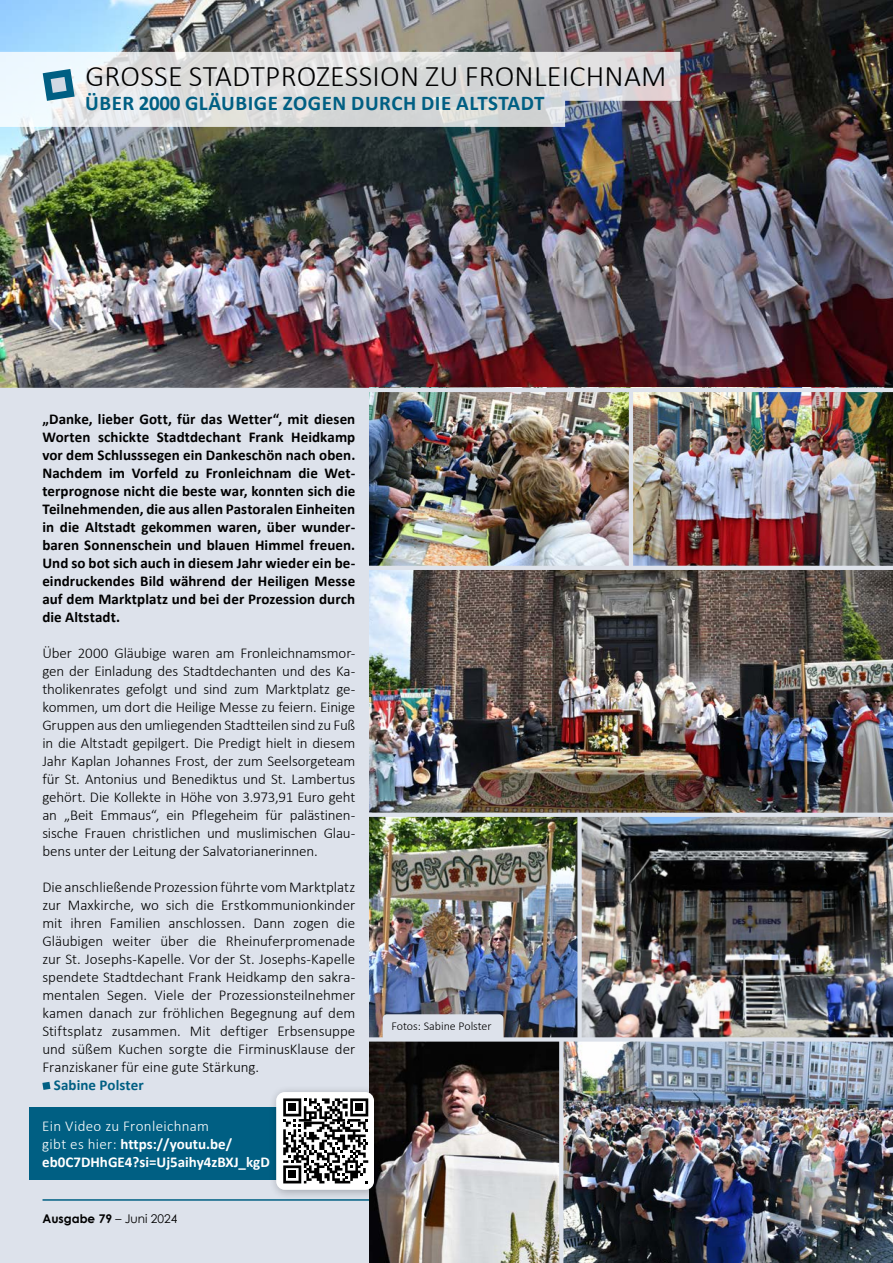
<style>
.page{position:relative;width:893px;height:1263px;background:#dde2eb}
.page>*{position:absolute;margin:0;border:0;box-sizing:border-box;transform-origin:0 0}
.t1{font:300 30px "Calibri";letter-spacing:.01em;color:#000}
.t2{font:700 21px "Calibri";letter-spacing:.025em;color:#005f83}
.t3{font:300 15px/18px "Calibri";letter-spacing:-.005em;color:#000;text-align:justify}
.t4{font:700 15px/18px "Calibri";letter-spacing:.005em;color:#000;text-align:justify}
.t5{font:700 15px/18px "Calibri";color:#fff}
.t6{font:700 15px "Calibri";letter-spacing:.005em;color:#005f83}
.t7{font:300 12px "Calibri";color:#000}
.t8{font:700 12px "Century Gothic";color:#000}
.s1{font-weight:300}
.s2{font-weight:400}
</style>
<div class="page">
<hr style="left:43px;top:1199px;width:786px;height:2px;background:#005f83">
<img style="left:0;top:0;width:893px;height:388px">
<svg style="left:0;top:52px;width:680px;height:75px"></svg>
<svg style="left:43px;top:69px;width:32px;height:32px"></svg>
<svg style="left:42px;top:1082px;width:8px;height:8px"></svg>
<img style="left:369px;top:392px;width:524px;height:871px">
<hr style="left:365px;top:566px;width:528px;height:4px;background:#dde2eb">
<hr style="left:365px;top:813px;width:528px;height:4px;background:#dde2eb">
<svg style="left:369px;top:1037px;width:524px;height:4px"></svg>
<svg style="left:559px;top:1039px;width:4px;height:224px"></svg>
<div style="left:577px;top:815px;width:5px;height:224px;background:#dde2eb"></div>
<hr style="left:629px;top:390px;width:4px;height:178px;background:#dde2eb">
<div style="left:30px;top:1107px;width:317px;height:73px;background:#005f83"></div>
<div style="left:269px;top:1085px;width:115px;height:115px;background:#000;opacity:.25"></div>
<div style="left:276px;top:1092px;width:98px;height:98px;background:#fff;border-radius:9px"></div>
<svg style="left:283px;top:1098px;width:85px;height:85px"></svg>
<div style="left:288px;top:1103px;width:8px;height:8px;background:#000"></div>
<div style="left:355px;top:1103px;width:8px;height:8px;background:#000"></div>
<div style="left:288px;top:1170px;width:8px;height:8px;background:#000"></div>
<svg style="left:383px;top:1014px;width:120px;height:25px"></svg>
<h1 class="t1" style="left:85px;top:58px;width:582px">GROSSE STADTPROZESSION ZU FRONLEICHNAM</h1>
<h2 class="t2" style="left:85px;top:88px;width:461px">ÜBER 2000 GLÄUBIGE ZOGEN DURCH DIE ALTSTADT</h2>
<p class="t4" style="left:42px;top:410px;width:314px">„Danke, lieber Gott, für das Wetter“, mit diesen Worten schickte Stadtdechant Frank Heidkamp vor dem Schlusssegen ein Dankeschön nach oben.<br>Nachdem im Vorfeld zu Fronleichnam die Wet&shy;terprognose nicht die beste war, konnten sich die Teilnehmenden, die aus allen Pastoralen Einheiten in die Altstadt gekommen waren, über wunder&shy;baren Sonnenschein und blauen Himmel freuen.<br>Und so bot sich auch in diesem Jahr wieder ein be&shy;eindruckendes Bild während der Heiligen Messe auf dem Marktplatz und bei der Prozession durch die Altstadt.</p>
<p class="t3" style="left:42px;top:644px;width:314px">Über 2000 Gläubige waren am Fronleichnamsmor&shy;gen der Einladung des Stadtdechanten und des Ka&shy;tholikenrates gefolgt und sind zum Marktplatz ge&shy;kommen, um dort die Heilige Messe zu feiern. Einige Gruppen aus den umliegenden Stadtteilen sind zu Fuß in die Altstadt gepilgert. Die Predigt hielt in diesem Jahr Kaplan Johannes Frost, der zum Seelsorgeteam für St. Antonius und Benediktus und St. Lambertus gehört. Die Kollekte in Höhe von 3.973,91 Euro geht an „Beit Emmaus“, ein Pflegeheim für palästinen&shy;sische Frauen christlichen und muslimischen Glau&shy;bens unter der Leitung der Salvatorianerinnen.</p>
<p class="t3" style="left:42px;top:878px;width:314px">Die anschließende Prozession führte vom Marktplatz zur Maxkirche, wo sich die Erstkommunionkinder mit ihren Familien anschlossen. Dann zogen die Gläubigen weiter über die Rheinuferpromenade zur St. Josephs-Kapelle. Vor der St. Josephs-Kapelle spendete Stadtdechant Frank Heidkamp den sakra&shy;mentalen Segen. Viele der Prozessionsteilnehmer kamen danach zur fröhlichen Begegnung auf dem Stiftsplatz zusammen. Mit deftiger Erbsensuppe und süßem Kuchen sorgte die FirminusKlause der Franziskaner für eine gute Stärkung.</p>
<p class="t6" style="left:54px;top:1074px;width:91px">Sabine Polster</p>
<p class="t5" style="left:42px;top:1117px;width:229px"><span class="s1">Ein Video zu Fronleichnam<br>gibt es hier:</span> https://youtu.be/ eb0C7DHhGE4?si=Uj5aihy4zBXJ_kgD</p>
<p class="t8" style="left:43px;top:1210px;width:136px">Ausgabe 79 <span class="s2">– Juni 2024</span></p>
<p class="t7" style="left:392px;top:1019px;width:102px">Fotos: Sabine Polster</p>
</div>
